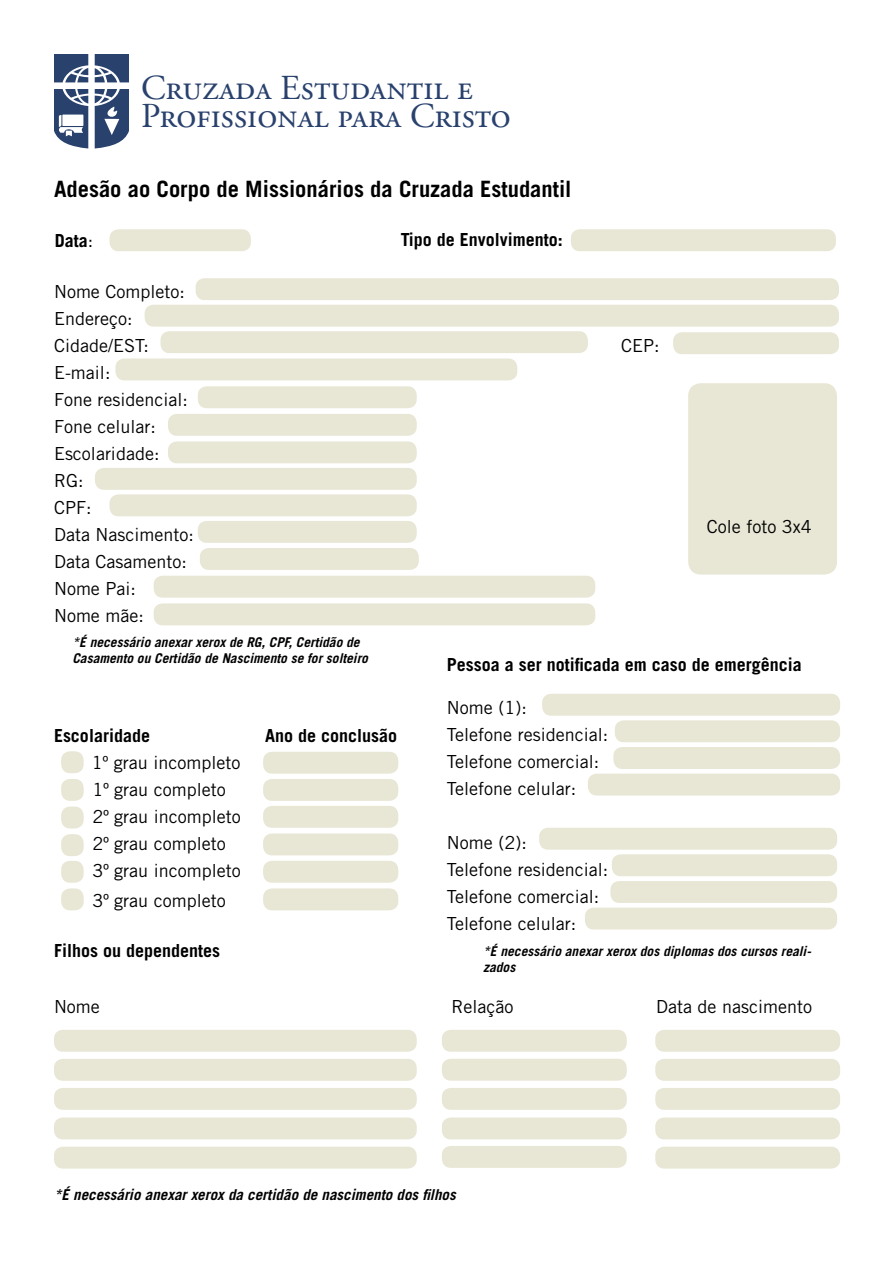
<style>
.page{position:relative;width:893px;height:1263px;background:#fff}
.page>*{position:absolute;margin:0;border:0;box-sizing:border-box;transform-origin:0 0}
.t1{font:35.25px "Adobe Garamond Regular SC";color:#29416d}
.t2{font:700 22.5px "Trade Gothic LT Std";color:#000}
.t3{font:18px/27px "Trade Gothic LT Std";color:#000}
.t4{font:700 18px "Trade Gothic LT Std";color:#000}
.t5{font:italic 700 15px "Trade Gothic LT Std";color:#000}
.t6{font:italic 700 13.5px/16.2px "Trade Gothic LT Std";color:#000}
.s1{font-weight:400}
</style>
<div class="page">
<svg style="left:54px;top:54px;width:75px;height:94px"></svg>
<div style="left:196px;top:278px;width:643px;height:22px;background:#e8e6d4;border-radius:9px"></div>
<div style="left:110px;top:229px;width:141px;height:22px;background:#e8e6d4;border-radius:9px"></div>
<div style="left:61px;top:751px;width:23px;height:22px;background:#e8e6d4;border-radius:9px"></div>
<div style="left:263px;top:752px;width:135px;height:22px;background:#e8e6d4;border-radius:9px"></div>
<div style="left:61px;top:779px;width:23px;height:22px;background:#e8e6d4;border-radius:9px"></div>
<div style="left:263px;top:779px;width:135px;height:22px;background:#e8e6d4;border-radius:9px"></div>
<div style="left:61px;top:806px;width:23px;height:22px;background:#e8e6d4;border-radius:9px"></div>
<div style="left:263px;top:806px;width:135px;height:22px;background:#e8e6d4;border-radius:9px"></div>
<div style="left:61px;top:834px;width:23px;height:22px;background:#e8e6d4;border-radius:9px"></div>
<div style="left:263px;top:833px;width:135px;height:22px;background:#e8e6d4;border-radius:9px"></div>
<div style="left:61px;top:861px;width:23px;height:22px;background:#e8e6d4;border-radius:9px"></div>
<div style="left:263px;top:861px;width:135px;height:22px;background:#e8e6d4;border-radius:9px"></div>
<div style="left:61px;top:888px;width:23px;height:22px;background:#e8e6d4;border-radius:9px"></div>
<div style="left:263px;top:888px;width:135px;height:22px;background:#e8e6d4;border-radius:9px"></div>
<div style="left:571px;top:229px;width:265px;height:22px;background:#e8e6d4;border-radius:9px"></div>
<div style="left:161px;top:331px;width:427px;height:22px;background:#e8e6d4;border-radius:9px"></div>
<div style="left:673px;top:332px;width:166px;height:22px;background:#e8e6d4;border-radius:9px"></div>
<div style="left:116px;top:358px;width:401px;height:22px;background:#e8e6d4;border-radius:9px"></div>
<div style="left:198px;top:386px;width:219px;height:22px;background:#e8e6d4;border-radius:9px"></div>
<div style="left:168px;top:414px;width:249px;height:22px;background:#e8e6d4;border-radius:9px"></div>
<div style="left:168px;top:441px;width:249px;height:22px;background:#e8e6d4;border-radius:9px"></div>
<div style="left:95px;top:468px;width:322px;height:22px;background:#e8e6d4;border-radius:9px"></div>
<div style="left:110px;top:494px;width:307px;height:22px;background:#e8e6d4;border-radius:9px"></div>
<div style="left:54px;top:1030px;width:363px;height:22px;background:#e8e6d4;border-radius:9px"></div>
<div style="left:442px;top:1030px;width:185px;height:22px;background:#e8e6d4;border-radius:9px"></div>
<div style="left:655px;top:1030px;width:185px;height:22px;background:#e8e6d4;border-radius:9px"></div>
<div style="left:54px;top:1059px;width:363px;height:22px;background:#e8e6d4;border-radius:9px"></div>
<div style="left:442px;top:1059px;width:185px;height:22px;background:#e8e6d4;border-radius:9px"></div>
<div style="left:655px;top:1059px;width:185px;height:22px;background:#e8e6d4;border-radius:9px"></div>
<div style="left:54px;top:1088px;width:363px;height:22px;background:#e8e6d4;border-radius:9px"></div>
<div style="left:442px;top:1088px;width:185px;height:22px;background:#e8e6d4;border-radius:9px"></div>
<div style="left:655px;top:1088px;width:185px;height:22px;background:#e8e6d4;border-radius:9px"></div>
<div style="left:54px;top:1117px;width:363px;height:22px;background:#e8e6d4;border-radius:9px"></div>
<div style="left:442px;top:1117px;width:185px;height:22px;background:#e8e6d4;border-radius:9px"></div>
<div style="left:655px;top:1117px;width:185px;height:22px;background:#e8e6d4;border-radius:9px"></div>
<div style="left:54px;top:1147px;width:363px;height:21px;background:#e8e6d4;border-radius:9px"></div>
<div style="left:442px;top:1146px;width:185px;height:22px;background:#e8e6d4;border-radius:9px"></div>
<div style="left:655px;top:1147px;width:185px;height:21px;background:#e8e6d4;border-radius:9px"></div>
<div style="left:198px;top:521px;width:219px;height:22px;background:#e8e6d4;border-radius:9px"></div>
<div style="left:200px;top:548px;width:219px;height:22px;background:#e8e6d4;border-radius:9px"></div>
<div style="left:154px;top:576px;width:441px;height:22px;background:#e8e6d4;border-radius:9px"></div>
<div style="left:154px;top:603px;width:441px;height:22px;background:#e8e6d4;border-radius:9px"></div>
<div style="left:542px;top:694px;width:298px;height:22px;background:#e8e6d4;border-radius:9px"></div>
<div style="left:539px;top:828px;width:298px;height:22px;background:#e8e6d4;border-radius:9px"></div>
<div style="left:615px;top:720px;width:225px;height:22px;background:#e8e6d4;border-radius:9px"></div>
<div style="left:612px;top:854px;width:225px;height:22px;background:#e8e6d4;border-radius:9px"></div>
<div style="left:613px;top:747px;width:227px;height:22px;background:#e8e6d4;border-radius:9px"></div>
<div style="left:610px;top:881px;width:227px;height:22px;background:#e8e6d4;border-radius:9px"></div>
<div style="left:588px;top:774px;width:252px;height:21px;background:#e8e6d4;border-radius:9px"></div>
<div style="left:585px;top:908px;width:252px;height:21px;background:#e8e6d4;border-radius:9px"></div>
<div style="left:145px;top:305px;width:694px;height:22px;background:#e8e6d4;border-radius:9px"></div>
<div style="left:688px;top:383px;width:149px;height:191px;background:#e8e6d4;border-radius:13px"></div>
<p class="t1" style="left:141px;top:69px;width:333px">Cruzada Estudantil e</p>
<p class="t1" style="left:141px;top:97px;width:371px">Profissional para Cristo</p>
<p class="t2" style="left:54px;top:175px;width:519px">Adesão ao Corpo de Missionários da Cruzada Estudantil</p>
<p class="t4" style="left:401px;top:228px;width:164px">Tipo de Envolvimento:</p>
<p class="t4" style="left:55px;top:229px;width:40px">Data<span class="s1">:</span></p>
<p class="t3" style="left:54px;top:278px;width:132px">Nome Completo:<br>Endereço:<br>Cidade/EST:</p>
<p class="t3" style="left:54px;top:359px;width:141px">E-mail:<br>Fone residencial:<br>Fone celular:<br>Escolaridade:<br>RG:<br>CPF:<br>Data Nascimento:<br>Data Casamento:<br>Nome Pai:<br>Nome mãe:</p>
<p class="t3" style="left:621px;top:332px;width:40px">CEP:</p>
<p class="t3" style="left:707px;top:513px;width:106px">Cole foto 3x4</p>
<p class="t6" style="left:72px;top:634px;width:297px">*É necessário anexar xerox de RG, CPF, Certidão de<br>Casamento ou Certidão de Nascimento se for solteiro</p>
<p class="t4" style="left:54px;top:724px;width:97px">Escolaridade</p>
<p class="t4" style="left:265px;top:724px;width:134px">Ano de conclusão</p>
<p class="t3" style="left:92px;top:749px;width:150px">1º grau incompleto<br>1º grau completo<br>2º grau incompleto<br>2º grau completo<br>3º grau incompleto</p>
<p class="t3" style="left:92px;top:887px;width:135px">3º grau completo</p>
<p class="t4" style="left:54px;top:939px;width:167px">Filhos ou dependentes</p>
<p class="t4" style="left:447px;top:654px;width:356px">Pessoa a ser notificada em caso de emergência</p>
<p class="t3" style="left:447px;top:693px;width:163px">Nome (1):<br>Telefone residencial:<br>Telefone comercial:<br>Telefone celular:</p>
<p class="t3" style="left:447px;top:828px;width:163px">Nome (2):<br>Telefone residencial:<br>Telefone comercial:<br>Telefone celular:</p>
<p class="t6" style="left:483px;top:943px;width:330px">*É necessário anexar xerox dos diplomas dos cursos reali&shy;zados</p>
<p class="t3" style="left:54px;top:993px;width:47px">Nome</p>
<p class="t3" style="left:451px;top:993px;width:64px">Relação</p>
<p class="t3" style="left:656px;top:993px;width:157px">Data de nascimento</p>
<p class="t5" style="left:54px;top:1185px;width:403px">*É necessário anexar xerox da certidão de nascimento dos filhos</p>
</div>
